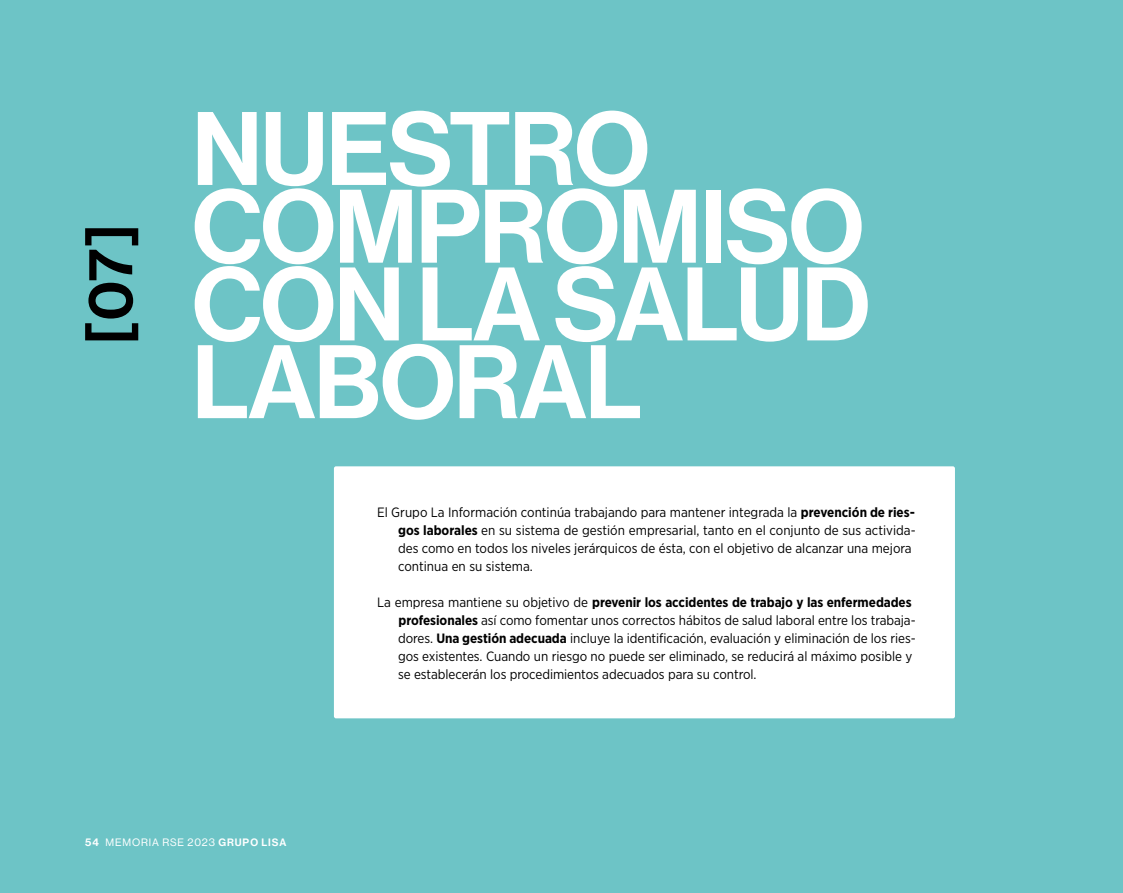
<style>
.page{position:relative;width:1123px;height:893px;background:#6dc4c6}
.page>*{position:absolute;margin:0;border:0;box-sizing:border-box;transform-origin:0 0}
.t1{font:102px/77.7px "N Haas Grotesk DS Pro 65 Md";letter-spacing:-.015em;color:#fff}
.t2{font:60px "N Haas Grotesk DS Pro 65 Md";color:#000}
.t3{font:13.5px/18px "Gotham Narrow";letter-spacing:-.005em;color:#000}
.t4{font:10.5px "N Haas Grotesk DS Pro 55 Rg";letter-spacing:.085em;color:#fff}
.s1{font-weight:700}
.s2{font-family:"N Haas Grotesk DS Pro 65 Md"}
</style>
<div class="page">
<div style="left:334px;top:466px;width:621px;height:252px;background:#fff;border-radius:2px"></div>
<h2 class="t2" style="left:76px;top:344px;width:121px;rotate:-90deg">[07]</h2>
<h1 class="t1" style="left:192px;top:112px;width:679px">NUESTRO<br>COMPROMISO<br>CON LA SALUD<br>LABORAL</h1>
<p class="t3" style="left:398px;top:503px;width:519px;text-indent:-21px">El Grupo La Información continúa trabajando para mantener integrada la <span class="s1">prevención de ries&shy;gos laborales</span> en su sistema de gestión empresarial, tanto en el conjunto de sus activida&shy;des como en todos los niveles jerárquicos de ésta, con el objetivo de alcanzar una mejora continua en su sistema.</p>
<p class="t3" style="left:398px;top:593px;width:519px;text-indent:-21px">La empresa mantiene su objetivo de <span class="s1">prevenir los accidentes de trabajo y las enfermedades profesionales</span> así como fomentar unos correctos hábitos de salud laboral entre los trabaja&shy;dores. <span class="s1">Una gestión adecuada</span> incluye la identificación, evaluación y eliminación de los ries&shy;gos existentes. Cuando un riesgo no puede ser eliminado, se reducirá al máximo posible y se establecerán los procedimientos adecuados para su control.</p>
<p class="t4" style="left:85px;top:836px;width:203px"><span class="s2">54</span> MEMORIA RSE 2023 <span class="s2">GRUPO LISA</span></p>
</div>
